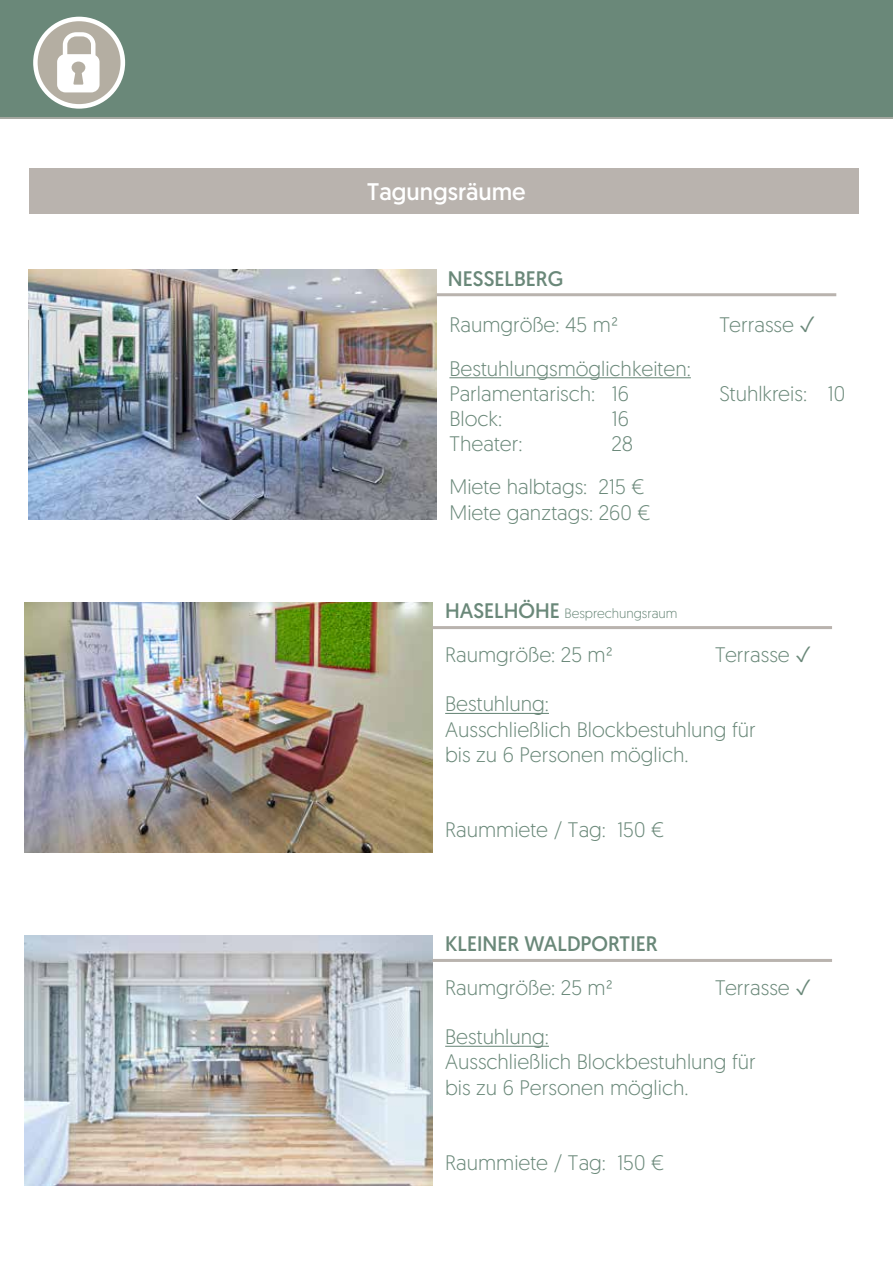
<style>
.page{position:relative;width:893px;height:1263px;background:#fff}
.page>*{position:absolute;margin:0;border:0;box-sizing:border-box;transform-origin:0 0}
.t1{font:24px "Geomanist";color:#fff}
.t2{font:300 21px/25.2px "Geomanist";color:#6a8879}
.t3{font:21px "Geomanist";color:#6a8879}
.t4{font:300 13.5px "Geomanist";color:#6a8879}
.s1{font-weight:400;font-size:21px}
</style>
<div class="page">
<div style="left:0;top:0;width:893px;height:119px;background:#6a8879"></div>
<div style="left:33px;top:17px;width:92px;height:92px;background:#fff;border-radius:50%"></div>
<svg style="left:38px;top:21px;width:83px;height:83px"></svg>
<img style="left:24px;top:603px;width:408px;height:249px">
<hr style="left:432px;top:626px;width:400px;height:3px;background:#b9b3ae">
<hr style="left:445px;top:713px;width:104px;height:1px;background:#6a8879">
<img style="left:28px;top:270px;width:409px;height:250px">
<hr style="left:437px;top:293px;width:399px;height:3px;background:#b9b3ae">
<hr style="left:449px;top:377px;width:242px;height:1px;background:#6a8879">
<img style="left:24px;top:935px;width:408px;height:250px">
<hr style="left:432px;top:959px;width:400px;height:3px;background:#b9b3ae">
<hr style="left:445px;top:1046px;width:104px;height:1px;background:#6a8879">
<div style="left:29px;top:168px;width:829px;height:46px;background:#b9b3ae"></div>
<p class="t1" style="left:367px;top:176px;width:160px">Tagungsräume</p>
<p class="t3" style="left:448px;top:265px;width:117px">NESSELBERG</p>
<p class="t2" style="left:449px;top:312px;width:170px">Raumgröße: 45 m²</p>
<p class="t2" style="left:719px;top:312px;width:97px">Terrasse ✓</p>
<p class="t2" style="left:449px;top:355px;width:243px">Bestuhlungsmöglichkeiten:<br>Parlamentarisch: 16</p>
<p class="t2" style="left:719px;top:380px;width:127px">Stuhlkreis: 10</p>
<p class="t2" style="left:449px;top:405px;width:54px">Block:</p>
<p class="t2" style="left:611px;top:405px;width:19px">16</p>
<p class="t2" style="left:449px;top:431px;width:75px">Theater:</p>
<p class="t2" style="left:449px;top:422px;width:196px;line-height:43.2px;text-indent:162px">28<br>Miete halbtags: 215 €</p>
<p class="t2" style="left:449px;top:499px;width:202px">Miete ganztags: 260 €</p>
<p class="t4" style="left:445px;top:605px;width:234px"><span class="s1">HASELHÖHE</span> Besprechungsraum</p>
<p class="t2" style="left:445px;top:641px;width:169px">Raumgröße: 25 m²</p>
<p class="t2" style="left:715px;top:641px;width:97px">Terrasse ✓</p>
<p class="t2" style="left:445px;top:691px;width:312px">Bestuhlung:<br>Ausschließlich Blockbestuhlung für bis zu 6 Personen möglich.</p>
<p class="t2" style="left:445px;top:817px;width:220px">Raummiete / Tag: 150 €</p>
<p class="t3" style="left:445px;top:930px;width:214px">KLEINER WALDPORTIER</p>
<p class="t2" style="left:445px;top:974px;width:169px">Raumgröße: 25 m²</p>
<p class="t2" style="left:715px;top:974px;width:97px">Terrasse ✓</p>
<p class="t2" style="left:445px;top:1023px;width:312px">Bestuhlung:<br>Ausschließlich Blockbestuhlung für bis zu 6 Personen möglich.</p>
<p class="t2" style="left:445px;top:1149px;width:220px">Raummiete / Tag: 150 €</p>
</div>
